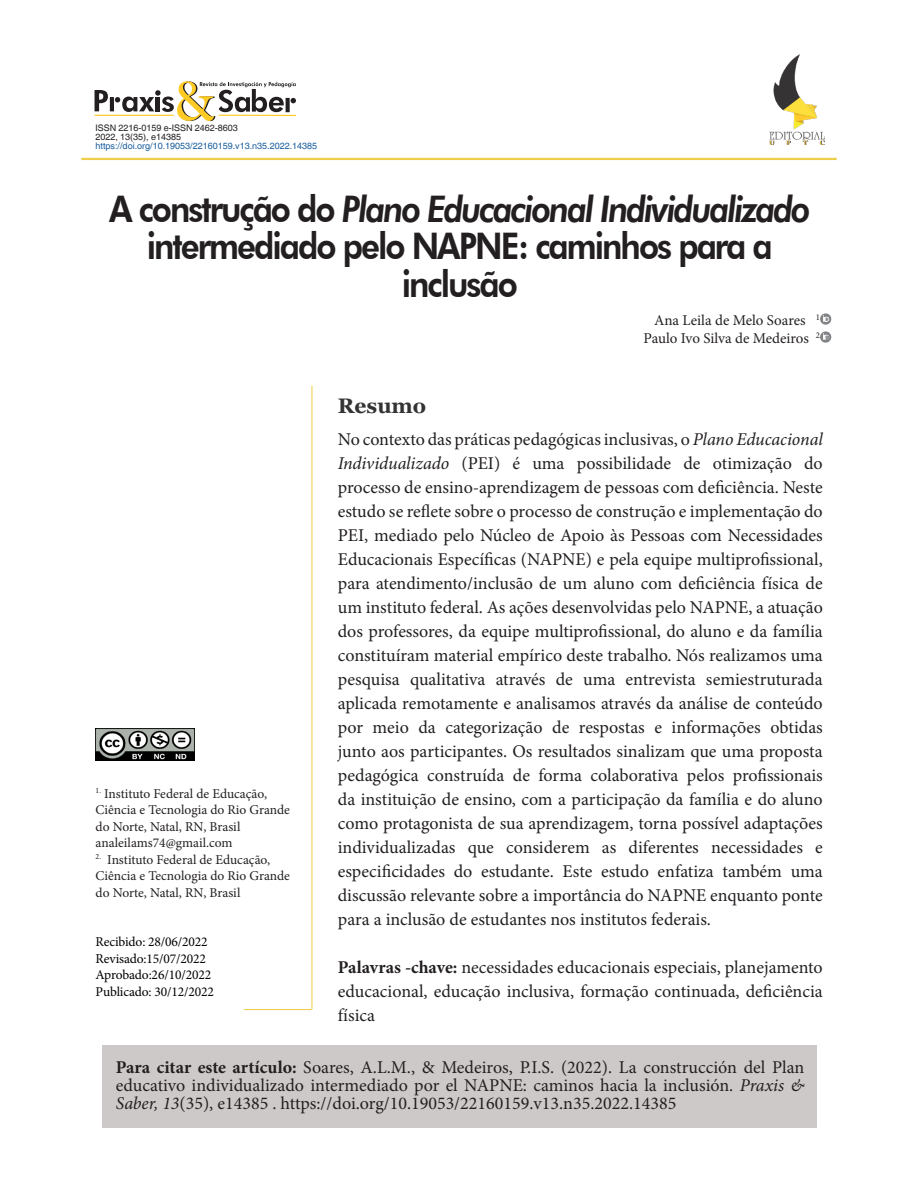
<style>
.page{position:relative;width:918px;height:1188px;background:#fff}
.page>*{position:absolute;margin:0;border:0;box-sizing:border-box;transform-origin:0 0}
.t1{font:800 36.6px/37.5px "Futura BT";letter-spacing:-.06em;color:#231f20;text-align:center;scale:.9 1}
.Título_primer_nivel{font:700 21px "Georgia";color:#333}
.t2{font:18px/24px "Minion Pro";color:#231f20;text-align:justify}
.t3{font:15px "Minion Pro";color:#231f20}
.t4{font:13.5px/16.5px "Minion Pro";color:#231f20}
.t5{font:13.5px "Minion Pro";letter-spacing:-.01em;color:#000}
.t6{font:9px "Helvetica World";color:#175d9e}
.t7{font:9px "Helvetica World";color:#231f20}
.s1{font-style:italic}
.s2{font-weight:700}
</style>
<div class="page">
<div style="left:102px;top:1045px;width:714px;height:83px;background:#cdc9c8"></div>
<hr style="left:81px;top:158px;width:756px;height:1px;background:#eecc40">
<hr style="left:81px;top:159px;width:756px;height:1px;background:#eecc40">
<svg style="left:820px;top:313px;width:11px;height:12px"></svg>
<svg style="left:820px;top:331px;width:11px;height:12px"></svg>
<img style="left:770px;top:55px;width:54px;height:89px">
<img style="left:95px;top:729px;width:99px;height:32px">
<hr style="left:312px;top:386px;width:1px;height:623px;background:#eecc40">
<hr style="left:244px;top:1009px;width:67px;height:1px;background:#eeca3f">
<svg style="left:95px;top:81px;width:201px;height:40px"></svg>
<hr style="left:219px;top:115px;width:77px;height:1px;background:#fecb26">
<hr style="left:95px;top:115px;width:79px;height:1px;background:#fecb26">
<p class="t7" style="left:96px;top:123px;width:144px">ISSN 2216-0159 e-ISSN 2462-8603</p>
<p class="t7" style="left:96px;top:132px;width:87px">2022, 13(35), e14385</p>
<p class="t6" style="left:96px;top:141px;width:223px">https://doi.org/10.19053/22160159.v13.n35.2022.14385</p>
<p class="t1" style="left:109px;top:190px;width:781px">A construção do <span class="s1">Plano Educacional Individualizado </span>intermediado pelo NAPNE: caminhos para a inclusão</p>
<p class="t3" style="left:654px;top:310px;width:167px">Ana Leila de Melo Soares <sup>1</sup></p>
<p class="t3" style="left:644px;top:328px;width:178px">Paulo Ivo Silva de Medeiros <sup>2</sup></p>
<p class="Título_primer_nivel" style="left:338px;top:392px;width:90px">Resumo</p>
<p class="t2" style="left:338px;top:428px;width:487px">No contexto das práticas pedagógicas inclusivas, o <span class="s1">Plano Educacional Individualizado</span> (PEI) é uma possibilidade de otimização do processo de ensino-aprendizagem de pessoas com deficiência. Neste estudo se reflete sobre o processo de construção e implementação do PEI, mediado pelo Núcleo de Apoio às Pessoas com Necessidades Educacionais Específicas (NAPNE) e pela equipe multiprofissional, para atendimento/inclusão de um aluno com deficiência física de um instituto federal. As ações desenvolvidas pelo NAPNE, a atuação dos professores, da equipe multiprofissional, do aluno e da família constituíram material empírico deste trabalho. Nós realizamos uma pesquisa qualitativa através de uma entrevista semiestruturada aplicada remotamente e analisamos através da análise de conteúdo por meio da categorização de respostas e informações obtidas junto aos participantes. Os resultados sinalizam que uma proposta pedagógica construída de forma colaborativa pelos profissionais da instituição de ensino, com a participação da família e do aluno como protagonista de sua aprendizagem, torna possível adaptações individualizadas que considerem as diferentes necessidades e especificidades do estudante. Este estudo enfatiza também uma discussão relevante sobre a importância do NAPNE enquanto ponte para a inclusão de estudantes nos institutos federais.</p>
<p class="t2" style="left:338px;top:956px;width:487px"><span class="s2">Palavras -chave:</span> necessidades educacionais especiais, planejamento educacional, educação inclusiva, formação continuada, deficiência física</p>
<p class="t2" style="left:116px;top:1058px;width:690px;line-height:18px"><span class="s2">Para citar este artículo:</span> Soares, A.L.M., &amp; Medeiros, P.I.S. (2022). La construcción del Plan educativo individualizado intermediado por el NAPNE: caminos hacia la inclusión. <span class="s1">Praxis &amp; Saber, 13</span>(35), e14385 . https://doi.org/10.19053/22160159.v13.n35.2022.14385</p>
<p class="t4" style="left:96px;top:785px;width:196px"><sup>1.</sup> Instituto Federal de Educação,<br>Ciência e Tecnologia do Rio Grande do Norte, Natal, RN, Brasil</p>
<p class="t4" style="left:96px;top:835px;width:139px">analeilams74@gmail.com</p>
<p class="t4" style="left:96px;top:851px;width:196px"><sup>2.</sup> Instituto Federal de Educação,<br>Ciência e Tecnologia do Rio Grande do Norte, Natal, RN, Brasil</p>
<p class="t5" style="left:96px;top:933px;width:114px">Recibido: 28/06/2022</p>
<p class="t5" style="left:96px;top:950px;width:112px">Revisado:15/07/2022</p>
<p class="t5" style="left:96px;top:966px;width:117px">Aprobado:26/10/2022</p>
<p class="t5" style="left:96px;top:983px;width:120px">Publicado: 30/12/2022</p>
</div>
